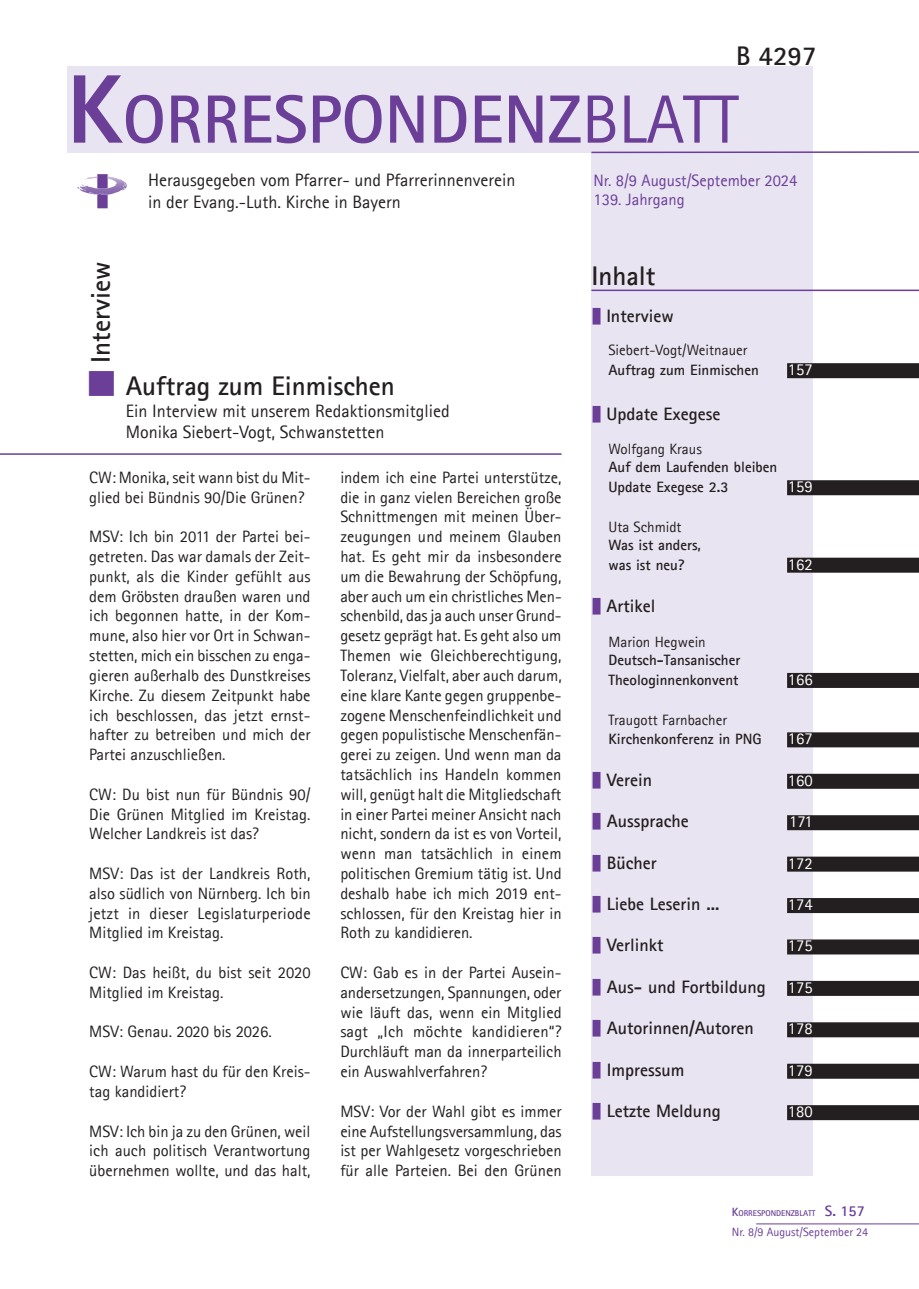
<style>
.page{position:relative;width:919px;height:1289px;background:#fff}
.page>*{position:absolute;margin:0;border:0;box-sizing:border-box;transform-origin:0 0}
.t1{font:700 68.25px "Agfa Rotis Sans Serif";color:#6b3e98}
.t2{font:700 27px "Agfa Rotis Sans Serif";color:#231f20}
.t3{font:18px/21.6px "Agfa Rotis Sans Serif";color:#231f20}
.t4{font:700 18px "Agfa Rotis Sans Serif";color:#231f20}
.t5{font:16.5px/19.8px "Agfa Rotis Sans Serif";color:#231f20;text-align:justify}
.t6{font:16.5px "Agfa Rotis Sans Serif";color:#fff}
.t7{font:16.5px/19.8px "Agfa Rotis Sans Serif";color:#6b3e98}
.t8{font:700 15px/19.8px "Agfa Rotis Sans Serif";color:#231f20}
.t9{font:15px "Agfa Rotis Sans Serif";color:#231f20}
.t10{font:12px "Agfa Rotis Sans Serif";color:#6b3e98}
.t11{font:700 8.4px "Agfa Rotis Sans Serif";color:#6b3e98}
.s1{font-weight:800;font-size:97.5px}
.s2{font-weight:400}
.s3{color:#6b3e98}
.s4{font-weight:400;font-size:16.5px;color:#fff}
.s5{font-size:12px}
.s6{font-size:15px}
</style>
<div class="page">
<hr style="left:756px;top:1223px;width:162px;height:1px;background:#6b3e98">
<img style="left:108px;top:178px;width:9px;height:11px">
<svg style="left:77px;top:174px;width:31px;height:34px"></svg>
<div style="left:591px;top:67px;width:221px;height:1109px;background:#e9e4f1"></div>
<div style="left:67px;top:67px;width:745px;height:86px;background:#e9e4f1"></div>
<hr style="left:591px;top:151px;width:327px;height:2px;background:#6b3e98">
<hr style="left:591px;top:289px;width:327px;height:2px;background:#6b3e98">
<div style="left:787px;top:363px;width:131px;height:15px;background:#231f20"></div>
<div style="left:787px;top:480px;width:131px;height:15px;background:#231f20"></div>
<div style="left:787px;top:557px;width:131px;height:15px;background:#231f20"></div>
<div style="left:787px;top:673px;width:131px;height:15px;background:#231f20"></div>
<div style="left:787px;top:732px;width:131px;height:15px;background:#231f20"></div>
<div style="left:787px;top:773px;width:131px;height:15px;background:#231f20"></div>
<div style="left:787px;top:815px;width:131px;height:15px;background:#231f20"></div>
<div style="left:787px;top:856px;width:131px;height:15px;background:#231f20"></div>
<div style="left:787px;top:898px;width:131px;height:15px;background:#231f20"></div>
<div style="left:787px;top:939px;width:131px;height:15px;background:#231f20"></div>
<div style="left:787px;top:980px;width:131px;height:15px;background:#231f20"></div>
<div style="left:787px;top:1022px;width:131px;height:15px;background:#231f20"></div>
<div style="left:787px;top:1063px;width:131px;height:15px;background:#231f20"></div>
<div style="left:787px;top:1105px;width:131px;height:15px;background:#231f20"></div>
<hr style="left:0;top:453px;width:561px;height:2px;background:#6b3e98">
<h2 class="t2" style="left:736px;top:39px;width:82px">B 4297</h2>
<h1 class="t1" style="left:67px;top:76px;width:673px"><span class="s1">K</span>ORRESPONDENZ<span class="s2">BLATT</span></h1>
<p class="t7" style="left:593px;top:170px;width:205px">Nr. 8/9 August/September 2024<br>139. Jahrgang</p>
<p class="t3" style="left:148px;top:169px;width:369px">Herausgegeben vom Pfarrer- und Pfarrerinnenverein in der Evang.-Luth. Kirche in Bayern</p>
<h2 class="t2" style="left:84px;top:396px;width:136px;rotate:-90deg"><span class="s3">■</span> Interview</h2>
<h2 class="t2" style="left:126px;top:369px;width:271px">Auftrag zum Einmischen</h2>
<p class="t3" style="left:126px;top:400px;width:325px">Ein Interview mit unserem Redaktionsmitglied<br>Monika Siebert-Vogt, Schwanstetten</p>
<p class="t5" style="left:89px;top:467px;width:222px">CW: Monika, seit wann bist du Mit&shy;glied bei Bündnis 90/Die Grünen?</p>
<p class="t5" style="left:89px;top:526px;width:223px">MSV: Ich bin 2011 der Partei bei&shy;getreten. Das war damals der Zeit&shy;punkt, als die Kinder gefühlt aus dem Gröbsten draußen waren und ich begonnen hatte, in der Kom&shy;mune, also hier vor Ort in Schwan&shy;stetten, mich ein bisschen zu enga&shy;gieren außerhalb des Dunstkreises Kirche. Zu diesem Zeitpunkt habe ich beschlossen, das jetzt ernst&shy;hafter zu betreiben und mich der Partei anzuschließen.</p>
<p class="t5" style="left:89px;top:784px;width:223px">CW: Du bist nun für Bündnis 90/ Die Grünen Mitglied im Kreistag.<br>Welcher Landkreis ist das?</p>
<p class="t5" style="left:89px;top:863px;width:223px">MSV: Das ist der Landkreis Roth, also südlich von Nürnberg. Ich bin jetzt in dieser Legislaturperiode Mitglied im Kreistag.</p>
<p class="t5" style="left:89px;top:962px;width:223px">CW: Das heißt, du bist seit 2020<br>Mitglied im Kreistag.</p>
<p class="t5" style="left:89px;top:1021px;width:184px">MSV: Genau. 2020 bis 2026.</p>
<p class="t5" style="left:89px;top:1061px;width:223px">CW: Warum hast du für den Kreis&shy;tag kandidiert?</p>
<p class="t5" style="left:89px;top:1120px;width:223px">MSV: Ich bin ja zu den Grünen, weil ich auch politisch Verantwortung übernehmen wollte, und das halt,</p>
<p class="t5" style="left:340px;top:467px;width:223px">indem ich eine Partei unterstütze, die in ganz vielen Bereichen große Schnittmengen mit meinen Über&shy;zeugungen und meinem Glauben hat. Es geht mir da insbesondere um die Bewahrung der Schöpfung, aber auch um ein christliches Men&shy;schenbild, das ja auch unser Grund&shy;gesetz geprägt hat. Es geht also um Themen wie Gleichberechtigung, Toleranz, Vielfalt, aber auch darum, eine klare Kante gegen gruppenbe&shy;zogene Menschenfeindlichkeit und gegen populistische Menschenfän&shy;gerei zu zeigen. Und wenn man da tatsächlich ins Handeln kommen will, genügt halt die Mitgliedschaft in einer Partei meiner Ansicht nach nicht, sondern da ist es von Vorteil, wenn man tatsächlich in einem politischen Gremium tätig ist. Und deshalb habe ich mich 2019 ent&shy;schlossen, für den Kreistag hier in Roth zu kandidieren.</p>
<p class="t5" style="left:340px;top:962px;width:223px">CW: Gab es in der Partei Ausein&shy;andersetzungen, Spannungen, oder wie läuft das, wenn ein Mitglied sagt „Ich möchte kandidieren“?<br>Durchläuft man da innerparteilich ein Auswahlverfahren?</p>
<p class="t5" style="left:340px;top:1101px;width:223px">MSV: Vor der Wahl gibt es immer eine Aufstellungsversammlung, das ist per Wahlgesetz vorgeschrieben für alle Parteien. Bei den Grünen</p>
<h2 class="t2" style="left:591px;top:258px;width:66px">Inhalt</h2>
<p class="t4" style="left:606px;top:305px;width:69px">Interview</p>
<p class="t9" style="left:608px;top:341px;width:141px">Siebert-Vogt/Weitnauer</p>
<p class="t8" style="left:608px;top:360px;width:152px">Auftrag zum Einmischen</p>
<p class="t6" style="left:787px;top:360px;width:26px">157</p>
<p class="t4" style="left:606px;top:402px;width:115px">Update Exegese</p>
<p class="t9" style="left:608px;top:440px;width:95px">Wolfgang Kraus</p>
<p class="t8" style="left:608px;top:457px;width:170px">Auf dem Laufenden bleiben<br>Update Exegese 2.3</p>
<p class="t6" style="left:787px;top:477px;width:26px">159</p>
<p class="t9" style="left:608px;top:518px;width:75px">Uta Schmidt</p>
<p class="t8" style="left:608px;top:534px;width:94px">Was ist anders, was ist neu?</p>
<p class="t4" style="left:606px;top:595px;width:50px">Artikel</p>
<p class="t9" style="left:608px;top:633px;width:99px">Marion Hegwein</p>
<p class="t8" style="left:608px;top:650px;width:133px">Deutsch-Tansanischer<br>Theologinnenkonvent</p>
<p class="t6" style="left:787px;top:554px;width:26px">162</p>
<p class="t6" style="left:787px;top:669px;width:26px">166</p>
<p class="t9" style="left:608px;top:710px;width:120px">Traugott Farnbacher</p>
<p class="t8" style="left:608px;top:729px;width:155px">Kirchenkonferenz in PNG</p>
<p class="t6" style="left:787px;top:729px;width:26px">167</p>
<p class="t4" style="left:606px;top:768px;width:47px">Verein</p>
<p class="t6" style="left:787px;top:770px;width:26px">160</p>
<p class="t4" style="left:606px;top:809px;width:83px">Aussprache</p>
<p class="t6" style="left:789px;top:811px;width:25px">171</p>
<p class="t4" style="left:606px;top:851px;width:52px">Bücher</p>
<p class="t6" style="left:787px;top:853px;width:26px">172</p>
<p class="t4" style="left:606px;top:892px;width:114px">Liebe Leserin ...</p>
<p class="t6" style="left:787px;top:894px;width:26px">174</p>
<p class="t4" style="left:606px;top:934px;width:58px">Verlinkt</p>
<p class="t6" style="left:787px;top:936px;width:26px">175</p>
<p class="t4" style="left:606px;top:975px;width:207px">Aus- und Fortbildung <span class="s4">175</span></p>
<p class="t4" style="left:606px;top:1016px;width:149px">Autorinnen/Autoren</p>
<p class="t6" style="left:787px;top:1018px;width:26px">178</p>
<p class="t4" style="left:606px;top:1058px;width:79px">Impressum</p>
<p class="t6" style="left:787px;top:1060px;width:26px">179</p>
<p class="t4" style="left:606px;top:1099px;width:115px">Letzte Meldung</p>
<p class="t6" style="left:787px;top:1101px;width:26px">180</p>
<p class="t11" style="left:731px;top:1208px;width:134px"><span class="s5">K</span>ORRESPONDENZBLATT <span class="s6">S. 157</span></p>
<p class="t10" style="left:731px;top:1224px;width:138px">Nr. 8/9 August/September 24</p>
</div>
